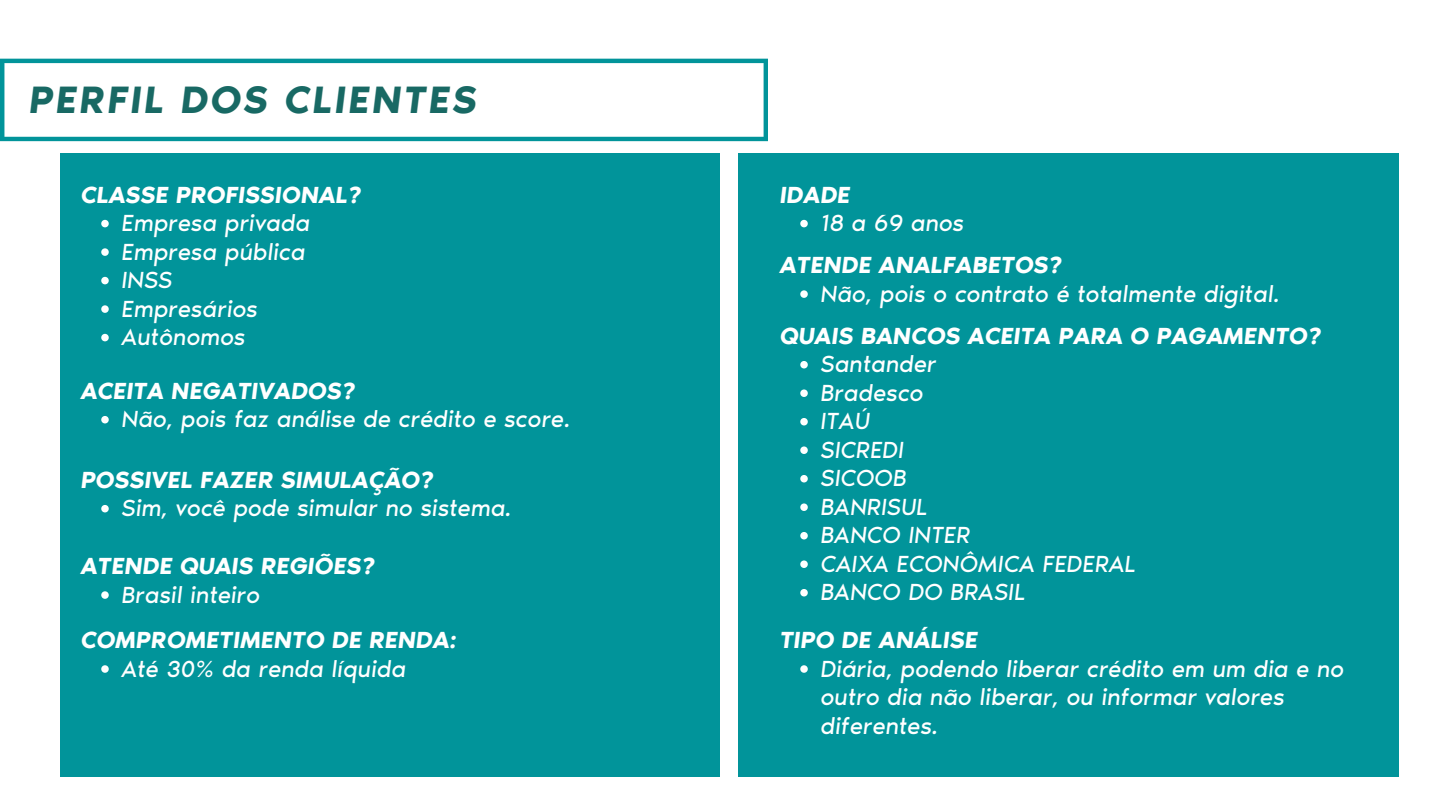
<style>
.page{position:relative;width:1440px;height:810px;background:#fff}
.page>*{position:absolute;margin:0;border:0;box-sizing:border-box;transform-origin:0 0}
.t1{font:italic 600 39.3px "Noir Pro";letter-spacing:.06em;color:#186964}
.t2{font:italic 24px/28.5px "Noir Pro";color:#fff}
.t3{font:italic 600 24px "Noir Pro";color:#fff}
</style>
<div class="page">
<svg style="left:0;top:59px;width:768px;height:82px"></svg>
<div style="left:738px;top:154px;width:660px;height:623px;background:#01949a"></div>
<svg style="left:800px;top:290px;width:8px;height:8px"></svg>
<svg style="left:800px;top:220px;width:8px;height:7px"></svg>
<svg style="left:800px;top:361px;width:8px;height:7px"></svg>
<svg style="left:800px;top:389px;width:8px;height:8px"></svg>
<svg style="left:800px;top:418px;width:8px;height:7px"></svg>
<svg style="left:800px;top:446px;width:8px;height:8px"></svg>
<svg style="left:800px;top:475px;width:8px;height:7px"></svg>
<svg style="left:800px;top:503px;width:8px;height:8px"></svg>
<svg style="left:800px;top:532px;width:8px;height:7px"></svg>
<svg style="left:800px;top:560px;width:8px;height:8px"></svg>
<svg style="left:800px;top:589px;width:8px;height:7px"></svg>
<div style="left:60px;top:154px;width:660px;height:623px;background:#01949a"></div>
<svg style="left:101px;top:220px;width:8px;height:7px"></svg>
<svg style="left:101px;top:248px;width:8px;height:8px"></svg>
<svg style="left:101px;top:277px;width:8px;height:7px"></svg>
<svg style="left:101px;top:305px;width:8px;height:8px"></svg>
<svg style="left:101px;top:334px;width:8px;height:7px"></svg>
<svg style="left:101px;top:416px;width:8px;height:7px"></svg>
<svg style="left:101px;top:505px;width:8px;height:7px"></svg>
<svg style="left:101px;top:591px;width:8px;height:8px"></svg>
<svg style="left:101px;top:665px;width:8px;height:8px"></svg>
<svg style="left:800px;top:665px;width:8px;height:8px"></svg>
<p class="t1" style="left:29px;top:76px;width:449px">PERFIL DOS CLIENTES</p>
<p class="t3" style="left:81px;top:180px;width:282px">CLASSE PROFISSIONAL?</p>
<p class="t2" style="left:122px;top:209px;width:190px">Empresa privada</p>
<p class="t2" style="left:122px;top:237px;width:185px">Empresa pública</p>
<p class="t2" style="left:122px;top:266px;width:53px">INSS</p>
<p class="t2" style="left:122px;top:294px;width:138px">Empresários</p>
<p class="t2" style="left:122px;top:323px;width:126px">Autônomos</p>
<p class="t3" style="left:81px;top:376px;width:276px">ACEITA NEGATIVADOS?</p>
<p class="t2" style="left:122px;top:405px;width:450px">Não, pois faz análise de crédito e score.</p>
<p class="t3" style="left:81px;top:465px;width:354px">POSSIVEL FAZER SIMULAÇÃO?</p>
<p class="t2" style="left:122px;top:494px;width:391px">Sim, você pode simular no sistema.</p>
<p class="t3" style="left:81px;top:551px;width:296px">ATENDE QUAIS REGIÕES?</p>
<p class="t2" style="left:122px;top:580px;width:140px">Brasil inteiro</p>
<p class="t3" style="left:81px;top:625px;width:377px">COMPROMETIMENTO DE RENDA:</p>
<p class="t2" style="left:122px;top:654px;width:286px">Até 30% da renda líquida</p>
<p class="t3" style="left:780px;top:180px;width:72px">IDADE</p>
<p class="t2" style="left:821px;top:209px;width:145px">18 a 69 anos</p>
<p class="t3" style="left:780px;top:250px;width:284px">ATENDE ANALFABETOS?</p>
<p class="t2" style="left:821px;top:279px;width:461px">Não, pois o contrato é totalmente digital.</p>
<p class="t3" style="left:780px;top:321px;width:543px">QUAIS BANCOS ACEITA PARA O PAGAMENTO?</p>
<p class="t2" style="left:821px;top:350px;width:117px">Santander</p>
<p class="t2" style="left:821px;top:378px;width:104px">Bradesco</p>
<p class="t2" style="left:821px;top:407px;width:51px">ITAÚ</p>
<p class="t2" style="left:821px;top:435px;width:85px">SICREDI</p>
<p class="t2" style="left:821px;top:464px;width:88px">SICOOB</p>
<p class="t2" style="left:821px;top:492px;width:109px">BANRISUL</p>
<p class="t2" style="left:821px;top:521px;width:151px">BANCO INTER</p>
<p class="t2" style="left:821px;top:549px;width:317px">CAIXA ECONÔMICA FEDERAL</p>
<p class="t2" style="left:821px;top:578px;width:207px">BANCO DO BRASIL</p>
<p class="t3" style="left:780px;top:625px;width:200px">TIPO DE ANÁLISE</p>
<p class="t2" style="left:821px;top:654px;width:525px">Diária, podendo liberar crédito em um dia e no outro dia não liberar, ou informar valores diferentes.</p>
</div>
